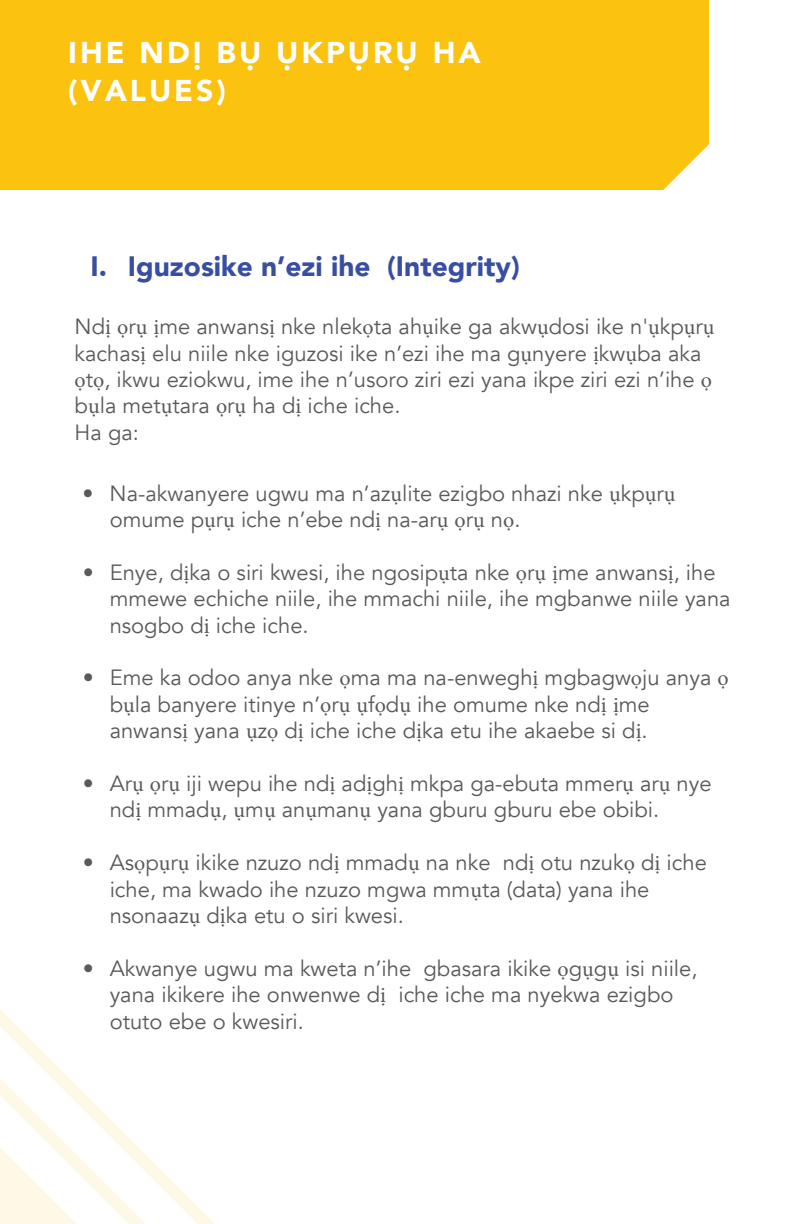
<style>
.page{position:relative;width:792px;height:1224px;background:#fff}
.page>*{position:absolute;margin:0;border:0;box-sizing:border-box;transform-origin:0 0}
.t1{font:900 30px/38.2px "Avenir";letter-spacing:.1em;color:#fff}
.sub_2{font:900 28px "Avenir";color:#384ea1}
.sub_2-2{font:22px/26.4px "Avenir";color:#595a59}
.s1{font-family:"Minion Pro"}
.s2{font-style:inherit}
</style>
<div class="page">
<svg style="left:0;top:1010px;width:214px;height:214px"></svg>
<svg style="left:0;top:1149px;width:75px;height:75px"></svg>
<div style="left:0;top:0;width:708px;height:189px;background:#fbc310"></div>
<svg style="left:655px;top:142px;width:54px;height:48px"></svg>
<p class="t1" style="left:68px;top:32px;width:414px">IHE NDỊ BỤ ỤKPỤRỤ HA (VALUES)</p>
<p class="sub_2" style="left:91px;top:242px;width:431px">I. Iguzosike n’ezi ihe (Integrity)</p>
<p class="sub_2-2" style="left:75px;top:314px;width:641px">Nd<span class="s1">ị ọ</span>r<span class="s1">ụ ị</span>me anwans<span class="s1">ị</span> nke nlek<span class="s1">ọ</span>ta ah<span class="s1">ụ</span>ike ga akw<span class="s1">ụ</span>dosi ike n'<span class="s1">ụ</span>kp<span class="s1">ụ</span>r<span class="s1">ụ </span>kachas<span class="s1">ị</span> elu niile nke iguzosi ike n’ezi ihe ma g<span class="s1">ụ</span>nyere <span class="s1">ị</span>kw<span class="s1">ụ</span>ba aka <span class="s1">ọ</span>t<span class="s1">ọ</span>, ikwu eziokwu, ime ihe n’usoro ziri ezi yana ikpe ziri ezi n’ihe <span class="s1">ọ </span>b<span class="s1">ụ</span>la met<span class="s1">ụ</span>tara <span class="s1">ọ</span>r<span class="s1">ụ</span> ha d<span class="s1">ị</span> iche iche.<br>Ha ga:</p>
<p class="sub_2-2" style="left:110px;top:480px;width:567px;text-indent:-27px"><span class="s2">•</span> Na-akwanyere ugwu ma n’az<span class="s1">ụ</span>lite ezigbo nhazi nke <span class="s1">ụ</span>kp<span class="s1">ụ</span>r<span class="s1">ụ </span>omume p<span class="s1">ụ</span>r<span class="s1">ụ</span> iche n’ebe nd<span class="s1">ị</span> na-ar<span class="s1">ụ ọ</span>r<span class="s1">ụ</span> n<span class="s1">ọ</span>.</p>
<p class="sub_2-2" style="left:110px;top:560px;width:623px;text-indent:-27px"><span class="s2">•</span> Enye, d<span class="s1">ị</span>ka o siri kwesi, ihe ngosip<span class="s1">ụ</span>ta nke <span class="s1">ọ</span>r<span class="s1">ụ ị</span>me anwans<span class="s1">ị</span>, ihe mmewe echiche niile, ihe mmachi niile, ihe mgbanwe niile yana nsogbo d<span class="s1">ị</span> iche iche.</p>
<p class="sub_2-2" style="left:110px;top:665px;width:621px;text-indent:-27px"><span class="s2">•</span> Eme ka odoo anya nke <span class="s1">ọ</span>ma ma na-enwegh<span class="s1">ị</span> mgbagw<span class="s1">ọ</span>ju anya <span class="s1">ọ </span>b<span class="s1">ụ</span>la banyere itinye n’<span class="s1">ọ</span>r<span class="s1">ụ ụ</span>f<span class="s1">ọ</span>d<span class="s1">ụ</span> ihe omume nke nd<span class="s1">ị ị</span>me anwans<span class="s1">ị</span> yana <span class="s1">ụ</span>z<span class="s1">ọ</span> d<span class="s1">ị</span> iche iche d<span class="s1">ị</span>ka etu ihe akaebe si d<span class="s1">ị</span>.</p>
<p class="sub_2-2" style="left:110px;top:771px;width:604px;text-indent:-27px"><span class="s2">•</span> Ar<span class="s1">ụ ọ</span>r<span class="s1">ụ</span> iji wepu ihe nd<span class="s1">ị</span> ad<span class="s1">ị</span>gh<span class="s1">ị</span> mkpa ga-ebuta mmer<span class="s1">ụ</span> ar<span class="s1">ụ</span> nye nd<span class="s1">ị</span> mmad<span class="s1">ụ</span>, <span class="s1">ụ</span>m<span class="s1">ụ</span> an<span class="s1">ụ</span>man<span class="s1">ụ</span> yana gburu gburu ebe obibi.</p>
<p class="sub_2-2" style="left:110px;top:850px;width:599px;text-indent:-27px"><span class="s2">•</span> As<span class="s1">ọ</span>p<span class="s1">ụ</span>r<span class="s1">ụ</span> ikike nzuzo nd<span class="s1">ị</span> mmad<span class="s1">ụ</span> na nke nd<span class="s1">ị</span> otu nzuk<span class="s1">ọ</span> d<span class="s1">ị</span> iche iche, ma kwado ihe nzuzo mgwa mm<span class="s1">ụ</span>ta (data) yana ihe nsonaaz<span class="s1">ụ</span> d<span class="s1">ị</span>ka etu o siri kwesi.</p>
<p class="sub_2-2" style="left:110px;top:956px;width:589px;text-indent:-27px"><span class="s2">•</span> Akwanye ugwu ma kweta n’ihe gbasara ikike <span class="s1">ọ</span>g<span class="s1">ụ</span>g<span class="s1">ụ</span> isi niile, yana ikikere ihe onwenwe d<span class="s1">ị</span> iche iche ma nyekwa ezigbo otuto ebe o kwesiri.</p>
</div>
